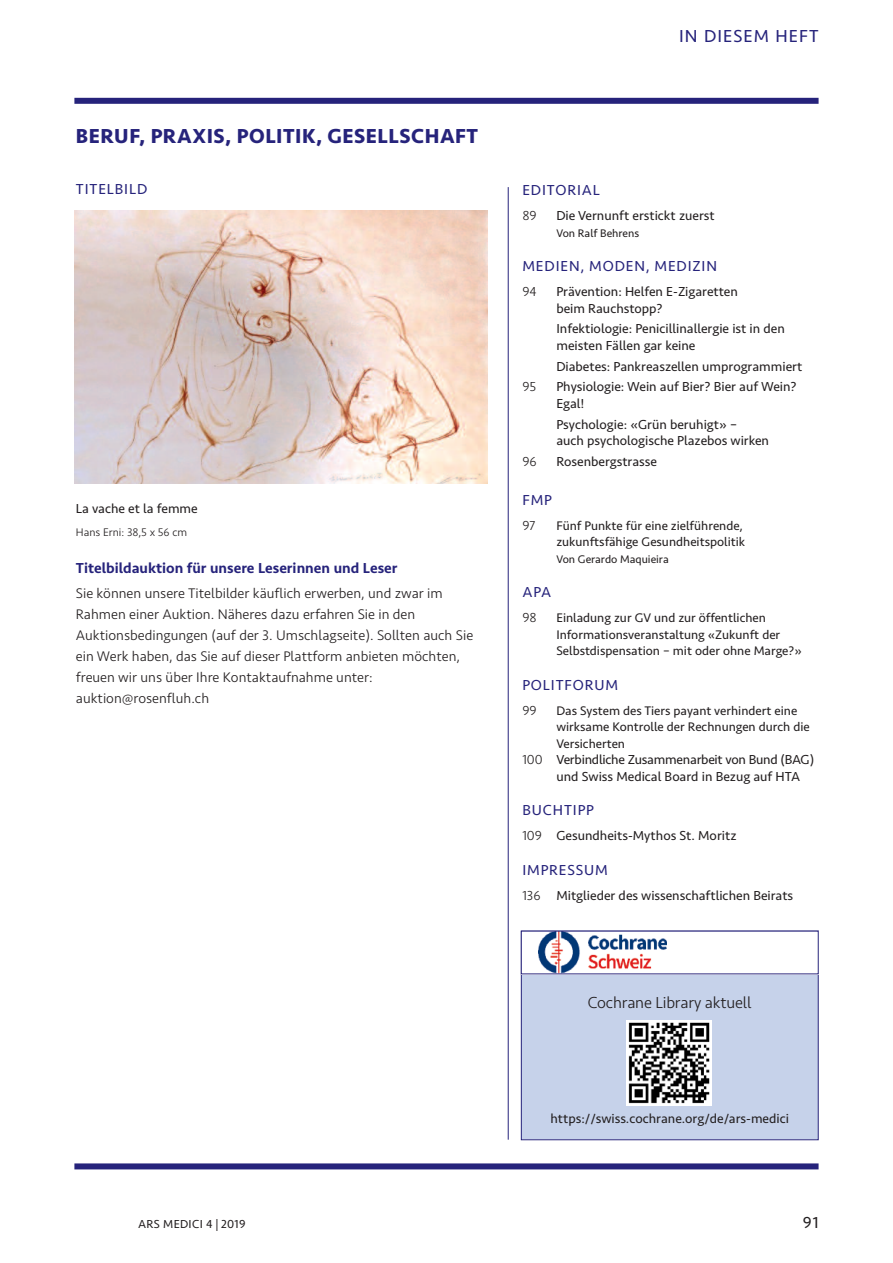
<style>
.page{position:relative;width:893px;height:1263px;background:#fff}
.page>*{position:absolute;margin:0;border:0;box-sizing:border-box;transform-origin:0 0}
.t1{font:700 21px "Seravek";letter-spacing:.025em;color:#26237b}
.t2{font:18px "Seravek";letter-spacing:.06em;color:#26237b}
.t3{font:300 16.5px "Seravek";letter-spacing:-.01em;color:#231f20}
.t4{font:16.5px "Seravek";color:#231f20}
.t5{font:15px "Seravek";letter-spacing:.06em;color:#26237b}
.t6{font:500 15px "Seravek";color:#26237b}
.t7{font:300 14.4px/21px "Seravek";color:#231f20}
.t8{font:13.5px/16.5px "Seravek";color:#231f20}
.t9{font:13.5px/16.5px "Seravek";letter-spacing:-.02em;color:#231f20}
.t10{font:300 13.5px "Seravek";letter-spacing:-.005em;color:#231f20}
.t11{font:12.9px/16.5px "Seravek";color:#231f20}
.t12{font:12px "Seravek";letter-spacing:.025em;color:#231f20}
.t13{font:11.4px "Seravek";color:#231f20}
.t14{font:300 11.4px "Seravek";color:#231f20}
.s1{font-weight:300}
</style>
<div class="page">
<hr style="left:508px;top:187px;width:1px;height:953px;background:#26237b">
<div style="left:74px;top:98px;width:745px;height:6px;background:#26237b"></div>
<div style="left:74px;top:1163px;width:745px;height:6px;background:#26237b"></div>
<img style="left:74px;top:211px;width:413px;height:273px">
<div style="left:522px;top:931px;width:296px;height:208px;background:#c6d2ea"></div>
<div style="left:521px;top:931px;width:298px;height:209px;border:1px solid #26237b"></div>
<div style="left:521px;top:931px;width:298px;height:43px;background:#fff"></div>
<img style="left:539px;top:933px;width:127px;height:39px">
<img style="left:627px;top:1020px;width:85px;height:85px">
<h1 class="t1" style="left:76px;top:119px;width:404px">BERUF, PRAXIS, POLITIK, GESELLSCHAFT</h1>
<p class="t5" style="left:76px;top:177px;width:73px">TITELBILD</p>
<p class="t8" style="left:76px;top:500px;width:123px">La vache et la femme</p>
<p class="t14" style="left:76px;top:525px;width:113px">Hans Erni: 38,5 x 56 cm</p>
<p class="t6" style="left:76px;top:558px;width:323px">Titelbildauktion für unsere Leserinnen und Leser</p>
<p class="t7" style="left:76px;top:583px;width:399px">Sie können unsere Titelbilder käuflich erwerben, und zwar im Rahmen einer Auktion. Näheres dazu erfahren Sie in den Auktionsbedingungen (auf der 3. Umschlagseite). Sollten auch Sie ein Werk haben, das Sie auf dieser Plattform anbieten möchten, freuen wir uns über Ihre Kontaktaufnahme unter: auktion@rosenfluh.ch</p>
<h2 class="t2" style="left:679px;top:22px;width:141px">IN DIESEM HEFT</h2>
<p class="t5" style="left:522px;top:179px;width:79px">EDITORIAL</p>
<p class="t10" style="left:522px;top:208px;width:16px">89</p>
<p class="t8" style="left:556px;top:207px;width:160px">Die Vernunft erstickt zuerst</p>
<p class="t13" style="left:556px;top:224px;width:84px">Von Ralf Behrens</p>
<p class="t5" style="left:522px;top:255px;width:196px">MEDIEN, MODEN, MEDIZIN</p>
<p class="t10" style="left:522px;top:284px;width:16px">94</p>
<p class="t8" style="left:556px;top:283px;width:183px">Prävention: Helfen E-Zigaretten beim Rauchstopp?</p>
<p class="t8" style="left:556px;top:321px;width:230px">Infektiologie: Penicillinallergie ist in den meisten Fällen gar keine</p>
<p class="t8" style="left:556px;top:358px;width:247px">Diabetes: Pankreaszellen umprogrammiert</p>
<p class="t10" style="left:522px;top:379px;width:15px">95</p>
<p class="t8" style="left:556px;top:379px;width:242px">Physiologie: Wein auf Bier? Bier auf Wein?<br>Egal!</p>
<p class="t8" style="left:556px;top:416px;width:214px">Psychologie: «Grün beruhigt» –<br>auch psychologische Plazebos wirken</p>
<p class="t10" style="left:522px;top:453px;width:16px">96</p>
<p class="t8" style="left:556px;top:453px;width:102px">Rosenbergstrasse</p>
<p class="t5" style="left:522px;top:488px;width:31px">FMP</p>
<p class="t10" style="left:522px;top:517px;width:15px">97</p>
<p class="t11" style="left:556px;top:517px;width:190px">Fünf Punkte für eine zielführende, zukunftsfähige Gesundheitspolitik</p>
<p class="t13" style="left:556px;top:550px;width:114px">Von Gerardo Maquieira</p>
<p class="t5" style="left:522px;top:581px;width:30px">APA</p>
<p class="t10" style="left:522px;top:610px;width:16px">98</p>
<p class="t11" style="left:556px;top:610px;width:247px">Einladung zur GV und zur öffentlichen<br>Informationsveranstaltung «Zukunft der<br>Selbstdispensation – mit oder ohne Marge?»</p>
<p class="t5" style="left:522px;top:673px;width:97px">POLITFORUM</p>
<p class="t10" style="left:522px;top:702px;width:16px">99</p>
<p class="t11" style="left:556px;top:702px;width:255px">Das System des Tiers payant verhindert eine wirksame Kontrolle der Rechnungen durch die<br>Versicherten</p>
<p class="t9" style="left:556px;top:751px;width:259px;text-indent:-34px"><span class="s1">100</span> Verbindliche Zusammenarbeit von Bund (BAG) und Swiss Medical Board in Bezug auf HTA</p>
<p class="t5" style="left:522px;top:799px;width:73px">BUCHTIPP</p>
<p class="t8" style="left:522px;top:827px;width:216px"><span class="s1">109</span> Gesundheits-Mythos St. Moritz</p>
<p class="t5" style="left:522px;top:858px;width:87px">IMPRESSUM</p>
<p class="t8" style="left:522px;top:887px;width:272px"><span class="s1">136</span> Mitglieder des wissenschaftlichen Beirats</p>
<p class="t3" style="left:588px;top:992px;width:165px">Cochrane Library aktuell</p>
<p class="t8" style="left:551px;top:1110px;width:240px">https://swiss.cochrane.org/de/ars-medici</p>
<p class="t12" style="left:138px;top:1214px;width:109px">ARS MEDICI 4 | 2019</p>
<p class="t4" style="left:803px;top:1209px;width:17px">91</p>
</div>
